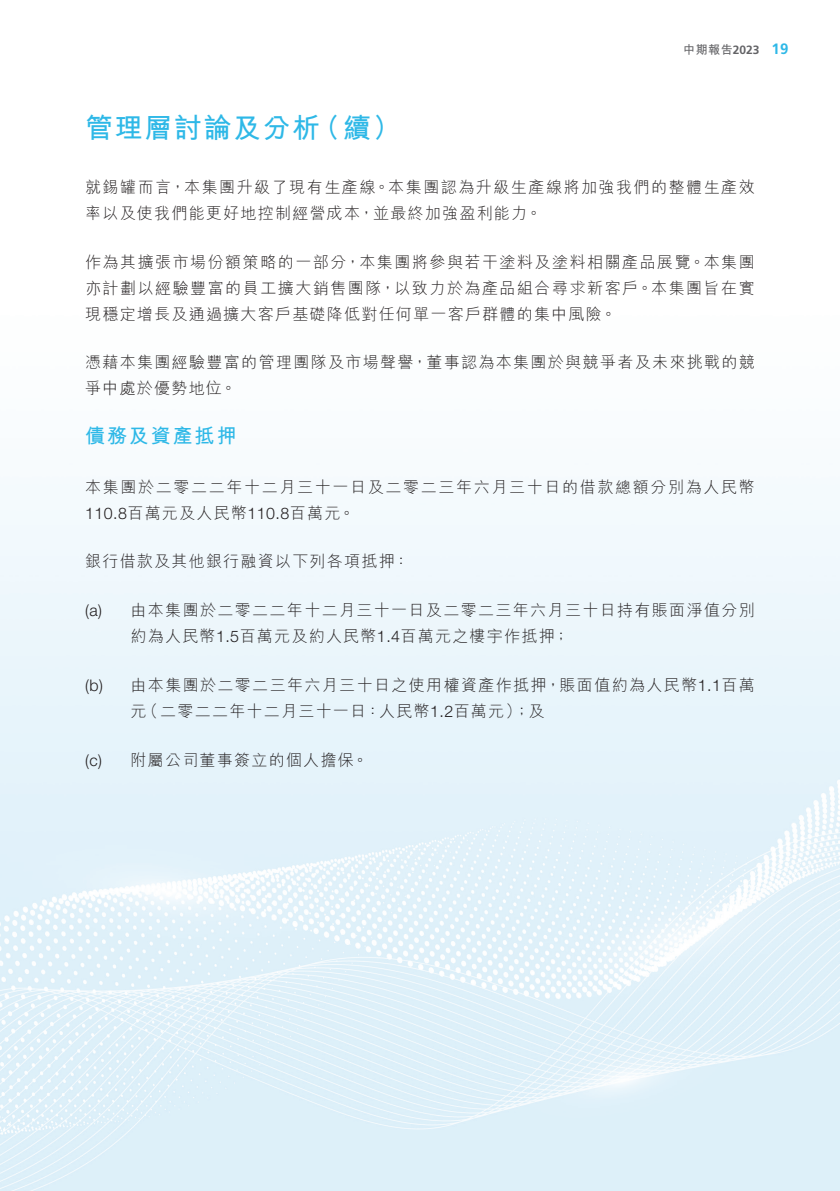
<style>
.page{position:relative;width:840px;height:1191px;background:#fff}
.page>*{position:absolute;margin:0;border:0;box-sizing:border-box;transform-origin:0 0}
.t1{font:700 28px "M Hei HK";letter-spacing:.055em;color:#2eb8e7}
.t2{font:700 20px "M Hei HK";letter-spacing:.095em;color:#2eb8e7}
.t3{font:300 16px/26px "M Hei HK";letter-spacing:.085em;color:#231f20}
.t4{font:300 16px/26px "M Hei HK";letter-spacing:.105em;color:#231f20}
.t5{font:700 12px "M Hei HK";color:#636366}
.s1{font-family:"Frutiger LT Std"}
.s2{font-family:"Frutiger LT Std";font-size:15px;color:#2eb8e7}
.s3{font-family:"Helvetica Neue LT Std"}
</style>
<div class="page">
<img style="left:0;top:484px;width:839px;height:707px">
<p class="t5" style="left:682px;top:41px;width:107px">中期報告<span class="s1">2023</span> <span class="s2">19</span></p>
<h1 class="t1" style="left:85px;top:108px;width:317px">管理層討論及分析（續）</h1>
<p class="t3" style="left:85px;top:174px;width:670px">就錫罐而言，本集團升級了現有生產線。本集團認為升級生產線將加強我們的整體生產效率以及使我們能更好地控制經營成本，並最終加強盈利能力。</p>
<p class="t3" style="left:85px;top:248px;width:670px;text-align:justify">作為其擴張市場份額策略的一部分，本集團將參與若干塗料及塗料相關產品展覽。本集團亦計劃以經驗豐富的員工擴大銷售團隊，以致力於為產品組合尋求新客戶。本集團旨在實現穩定增長及通過擴大客戶基礎降低對任何單一客戶群體的集中風險。</p>
<p class="t3" style="left:85px;top:349px;width:670px">憑藉本集團經驗豐富的管理團隊及市場聲譽，董事認為本集團於與競爭者及未來挑戰的競爭中處於優勢地位。</p>
<p class="t2" style="left:85px;top:421px;width:153px">債務及資產抵押</p>
<p class="t4" style="left:85px;top:473px;width:670px">本集團於二零二二年十二月三十一日及二零二三年六月三十日的借款總額分別為人民幣<br><span class="s3">110.8</span>百萬元及人民幣<span class="s3">110.8</span>百萬元。</p>
<p class="t3" style="left:85px;top:548px;width:325px">銀行借款及其他銀行融資以下列各項抵押：</p>
<p class="t3" style="left:130px;top:597px;width:625px;text-indent:-45px"><span class="s3">(a)</span> 由本集團於二零二二年十二月三十一日及二零二三年六月三十日持有賬面淨值分別約為人民幣<span class="s3">1.5</span>百萬元及約人民幣<span class="s3">1.4</span>百萬元之樓宇作抵押；</p>
<p class="t3" style="left:130px;top:671px;width:625px;text-indent:-45px"><span class="s3">(b)</span> 由本集團於二零二三年六月三十日之使用權資產作抵押，賬面值約為人民幣<span class="s3">1.1</span>百萬元（二零二二年十二月三十一日：人民幣<span class="s3">1.2</span>百萬元）；及</p>
<p class="t3" style="left:85px;top:746px;width:284px"><span class="s3">(c)</span> 附屬公司董事簽立的個人擔保。</p>
</div>
